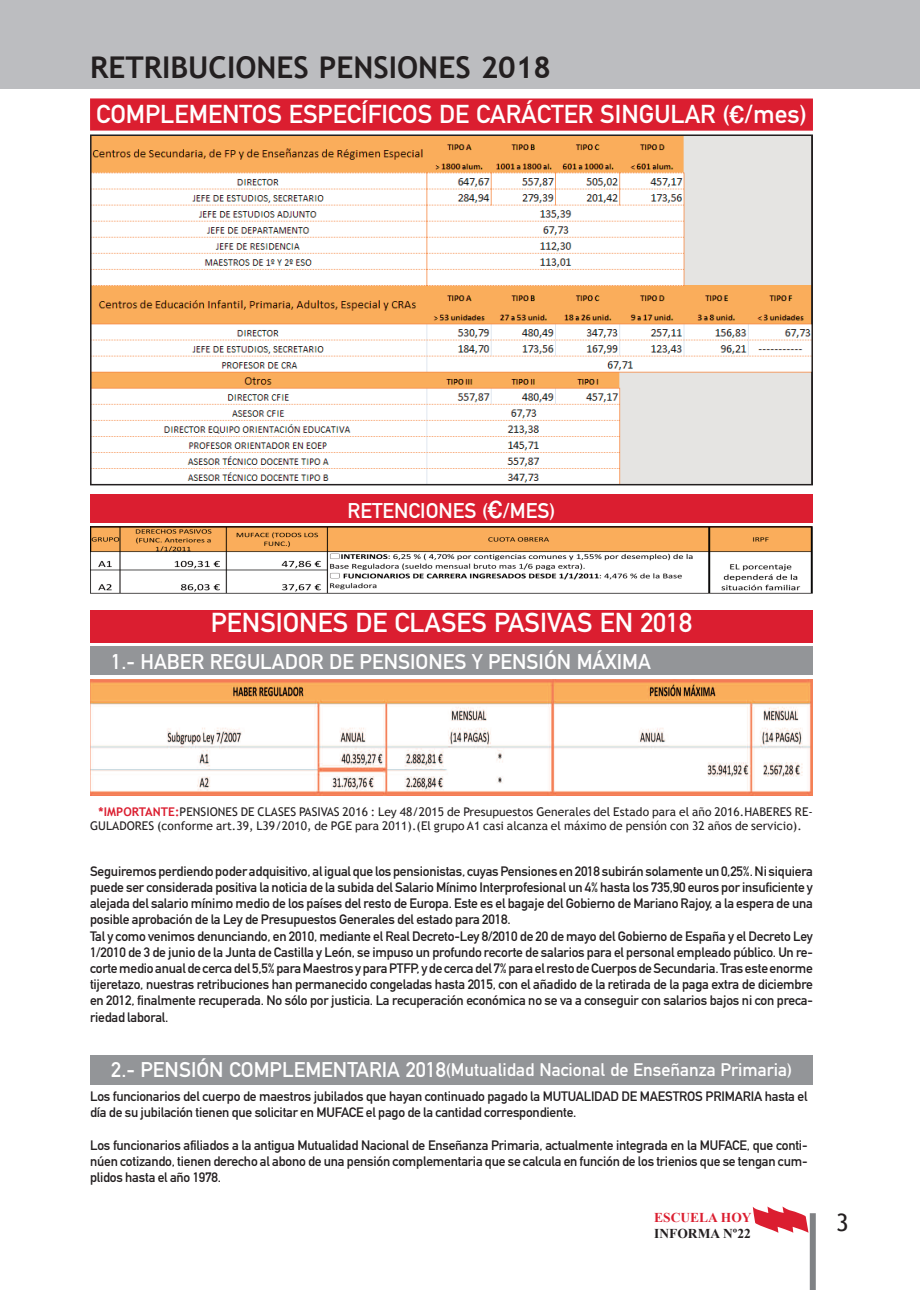
<style>
.page{position:relative;width:920px;height:1290px;background:#fff}
.page>*{position:absolute;margin:0;border:0;box-sizing:border-box;transform-origin:0 0}
.t1{font:700 30px "Trebuchet MS";color:#231f20}
.t2{font:27px "DIN Mittelschrift Alternate";color:#fff}
.t3{font:25.5px "DIN Mittelschrift Alternate";color:#fff}
.t4{font:24px "Trebuchet MS";color:#231f20}
.t5{font:21px "DIN Mittelschrift Alternate";color:#fff}
.t6{font:18px "DIN Mittelschrift Alternate";color:#fff}
.t7{font:13.5px/16.2px "DIN Mittelschrift Alternate";letter-spacing:-.015em;color:#231f20}
.t8{font:700 13.5px "Times New Roman";color:#231f20}
.t9{font:700 13.5px "Times New Roman";color:#db1e30}
.t10{font:12px/14.4px "Trebuchet MS";letter-spacing:.005em;color:#231f20}
.s1{font-family:"Franklin Gothic";font-weight:500}
.s2{font-family:"Franklin Gothic";font-weight:500;font-size:25.5px}
.s3{font-weight:700;color:#db1e30}
.s4{font-size:21px}
</style>
<div class="page">
<div style="left:8px;top:1px;width:912px;height:88px;background:#bcbdc0"></div>
<div style="left:810px;top:1213px;width:6px;height:77px;background:#808285"></div>
<svg style="left:753px;top:1206px;width:55px;height:27px"></svg>
<div style="left:0;top:1px;width:16px;height:88px;background:#bcbdc0"></div>
<div style="left:90px;top:610px;width:723px;height:32px;background:#db1e30"></div>
<div style="left:90px;top:646px;width:723px;height:29px;background:#939598"></div>
<div style="left:90px;top:1055px;width:723px;height:30px;background:#939598"></div>
<img style="left:90px;top:679px;width:723px;height:116px">
<img style="left:93px;top:137px;width:717px;height:345px">
<div style="left:90px;top:134px;width:723px;height:351px;border:2px solid #231f20"></div>
<div style="left:90px;top:98px;width:723px;height:33px;background:#db1e30"></div>
<img style="left:90px;top:527px;width:723px;height:67px">
<div style="left:90px;top:494px;width:723px;height:29px;background:#db1e30"></div>
<h1 class="t1" style="left:90px;top:50px;width:462px">RETRIBUCIONES PENSIONES 2018</h1>
<h3 class="t3" style="left:96px;top:104px;width:712px">COMPLEMENTOS ESPECÍFICOS DE CARÁCTER SINGULAR (<span class="s1">€</span>/mes)</h3>
<h3 class="t5" style="left:348px;top:503px;width:209px">RETENCIONES (<span class="s2">€</span>/MES)</h3>
<h2 class="t2" style="left:211px;top:613px;width:483px">PENSIONES DE CLASES PASIVAS EN 2018</h2>
<h3 class="t5" style="left:111px;top:654px;width:541px">1.- HABER REGULADOR DE PENSIONES Y PENSIÓN MÁXIMA</h3>
<p class="t10" style="left:90px;top:804px;width:724px;text-indent:9px"><span class="s3">*IMPORTANTE:</span>PENSIoNES DE CLASES PASIVAS 2016 : Ley 48/2015 de Presupuestos Generales del Estado para el año 2016.HABERES RE-<br>GULADoRES (conforme art.39, L39/2010, de PGE para 2011).(El grupo A1 casi alcanza el máximo de pensión con 32 años de servicio).</p>
<p class="t7" style="left:90px;top:864px;width:724px">Seguiremosperdiendopoderadquisitivo,aligualquelospensionistas, cuyasPensionesen2018 subiránsolamenteun0,25%.Ni siquiera puede ser considerada positiva la noticia de la subida del Salario Mínimo Interprofesional un 4% hasta los 735,90 euros por insuficiente y alejada del salario mínimo medio de los países del resto de Europa. Este es el bagaje del Gobierno de Mariano Rajoy, a la espera de una posible aprobación de la Ley de Presupuestos Generales del estado para 2018.<br>Tal y como venimos denunciando, en 2010, mediante el Real Decreto-Ley 8/2010 de 20 de mayo del Gobierno de España y el Decreto Ley 1/2010 de 3 de junio de la Junta de Castilla y León, se impuso un profundo recorte de salarios para el personal empleado público. Un re&shy;cortemedioanualdecercadel5,5%paraMaestrosyparaPTFP, ydecercadel7%paraelrestodeCuerposdeSecundaria.Trasesteenorme tijeretazo, nuestras retribuciones han permanecido congeladas hasta 2015, con el añadido de la retirada de la paga extra de diciembre en 2012, finalmente recuperada. No sólo por justicia. La recuperación económica no se va a conseguir con salarios bajos ni con preca&shy;riedad laboral.</p>
<h3 class="t6" style="left:111px;top:1063px;width:682px"><span class="s4">2.- PENSIÓN COMPLEMENTARIA 2018</span>(Mutualidad Nacional de Enseñanza Primaria)</h3>
<p class="t7" style="left:90px;top:1089px;width:719px">Los funcionarios del cuerpo de maestros jubilados que hayan continuado pagado la MUTUALIDAD DE MAESTROS PRIMARIA hasta el día de su jubilación tienen que solicitar en MUFACE el pago de la cantidad correspondiente.</p>
<p class="t7" style="left:90px;top:1138px;width:719px;text-align:justify">Los funcionarios afiliados a la antigua Mutualidad Nacional de Enseñanza Primaria, actualmente integrada en la MUFACE, que conti&shy;núen cotizando, tienen derecho al abono de una pensión complementaria que se calcula en función de los trienios que se tengan cum&shy;plidos hasta el año 1978.</p>
<p class="t9" style="left:654px;top:1210px;width:99px">ESCUELA HOY</p>
<p class="t8" style="left:654px;top:1226px;width:98px">INFORMA Nº22</p>
<h3 class="t4" style="left:836px;top:1208px;width:14px">3</h3>
</div>
